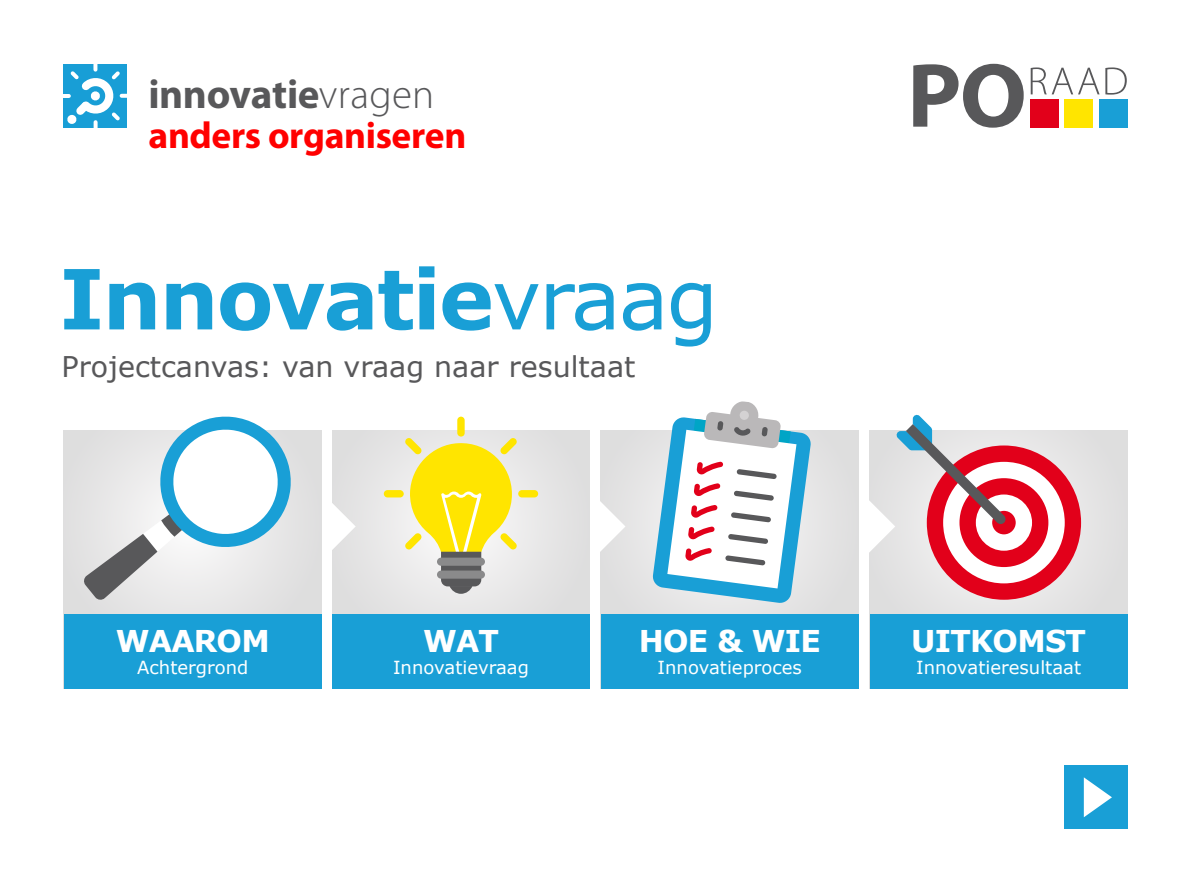
<style>
.page{position:relative;width:1191px;height:893px;background:#fff}
.page>*{position:absolute;margin:0;border:0;box-sizing:border-box;transform-origin:0 0}
.t1{font:700 82.95px "Verdana";letter-spacing:-.025em;color:#199fd6}
.t2{font:700 41.1px "Myriad Pro";letter-spacing:-.01em;color:#58585a}
.t3{font:700 37.5px "Myriad Pro";letter-spacing:-.01em;color:#f00}
.t4{font:700 30px "Verdana";letter-spacing:-.025em;color:#fff}
.t5{font:28.5px "Verdana";color:#58585a}
.t6{font:18px "Verdana";color:#fff}
.s1{font-weight:300}
.s2{font-weight:400}
</style>
<div class="page">
<div style="left:869px;top:430px;width:258px;height:258px;background:#e3e3e3"></div>
<div style="left:601px;top:430px;width:257px;height:258px;background:#e2e1e2"></div>
<div style="left:332px;top:430px;width:258px;height:258px;background:#e4e4e4"></div>
<div style="left:64px;top:430px;width:257px;height:258px;background:#e0e0e0"></div>
<div style="left:1063px;top:765px;width:64px;height:64px;background:#199fd6"></div>
<svg style="left:1083px;top:777px;width:29px;height:40px"></svg>
<svg style="left:913px;top:64px;width:110px;height:64px"></svg>
<svg style="left:1030px;top:67px;width:96px;height:28px"></svg>
<div style="left:1030px;top:99px;width:29px;height:28px;background:#e2001a"></div>
<div style="left:1064px;top:99px;width:29px;height:28px;background:#ffe500"></div>
<div style="left:1098px;top:99px;width:29px;height:28px;background:#199fd6"></div>
<svg style="left:600px;top:498px;width:25px;height:57px"></svg>
<svg style="left:332px;top:503px;width:24px;height:47px"></svg>
<div style="left:64px;top:614px;width:258px;height:74px;background:#199fd6"></div>
<div style="left:332px;top:614px;width:258px;height:74px;background:#199fd6"></div>
<div style="left:601px;top:614px;width:257px;height:74px;background:#199fd6"></div>
<div style="left:869px;top:614px;width:258px;height:74px;background:#199fd6"></div>
<div style="left:926px;top:445px;width:155px;height:155px;background:#e2001a;border-radius:50%"></div>
<div style="left:943px;top:462px;width:121px;height:121px;background:#fff;border-radius:50%"></div>
<div style="left:959px;top:478px;width:89px;height:89px;background:#e2001a;border-radius:50%"></div>
<div style="left:975px;top:494px;width:57px;height:57px;background:#fff;border-radius:50%"></div>
<div style="left:992px;top:511px;width:23px;height:23px;background:#e2001a;border-radius:50%"></div>
<svg style="left:869px;top:414px;width:137px;height:141px"></svg>
<svg style="left:84px;top:416px;width:207px;height:184px"></svg>
<svg style="left:653px;top:401px;width:158px;height:202px"></svg>
<div style="left:457px;top:417px;width:8px;height:20px;background:#ffe500;border-radius:4px"></div>
<div style="left:384px;top:490px;width:20px;height:7px;background:#ffe500;border-radius:4px"></div>
<div style="left:518px;top:490px;width:20px;height:7px;background:#ffe500;border-radius:4px"></div>
<svg style="left:405px;top:438px;width:112px;height:156px"></svg>
<svg style="left:64px;top:64px;width:63px;height:64px"></svg>
<h2 class="t2" style="left:148px;top:67px;width:287px">innovatie<span class="s1">vragen</span></h2>
<h3 class="t3" style="left:149px;top:111px;width:319px">anders organiseren</h3>
<h1 class="t1" style="left:59px;top:240px;width:660px">Innovatie<span class="s2">vraag</span></h1>
<h3 class="t5" style="left:62px;top:347px;width:575px">Projectcanvas: van vraag naar resultaat</h3>
<h3 class="t4" style="left:116px;top:620px;width:156px">WAAROM</h3>
<p class="t6" style="left:137px;top:655px;width:113px">Achtergrond</p>
<h3 class="t4" style="left:423px;top:620px;width:78px">WAT</h3>
<p class="t6" style="left:393px;top:655px;width:137px">Innovatievraag</p>
<h3 class="t4" style="left:638px;top:620px;width:184px">HOE &amp; WIE</h3>
<p class="t6" style="left:657px;top:655px;width:146px">Innovatieproces</p>
<h3 class="t4" style="left:911px;top:620px;width:176px">UITKOMST</h3>
<p class="t6" style="left:916px;top:655px;width:166px">Innovatieresultaat</p>
</div>
